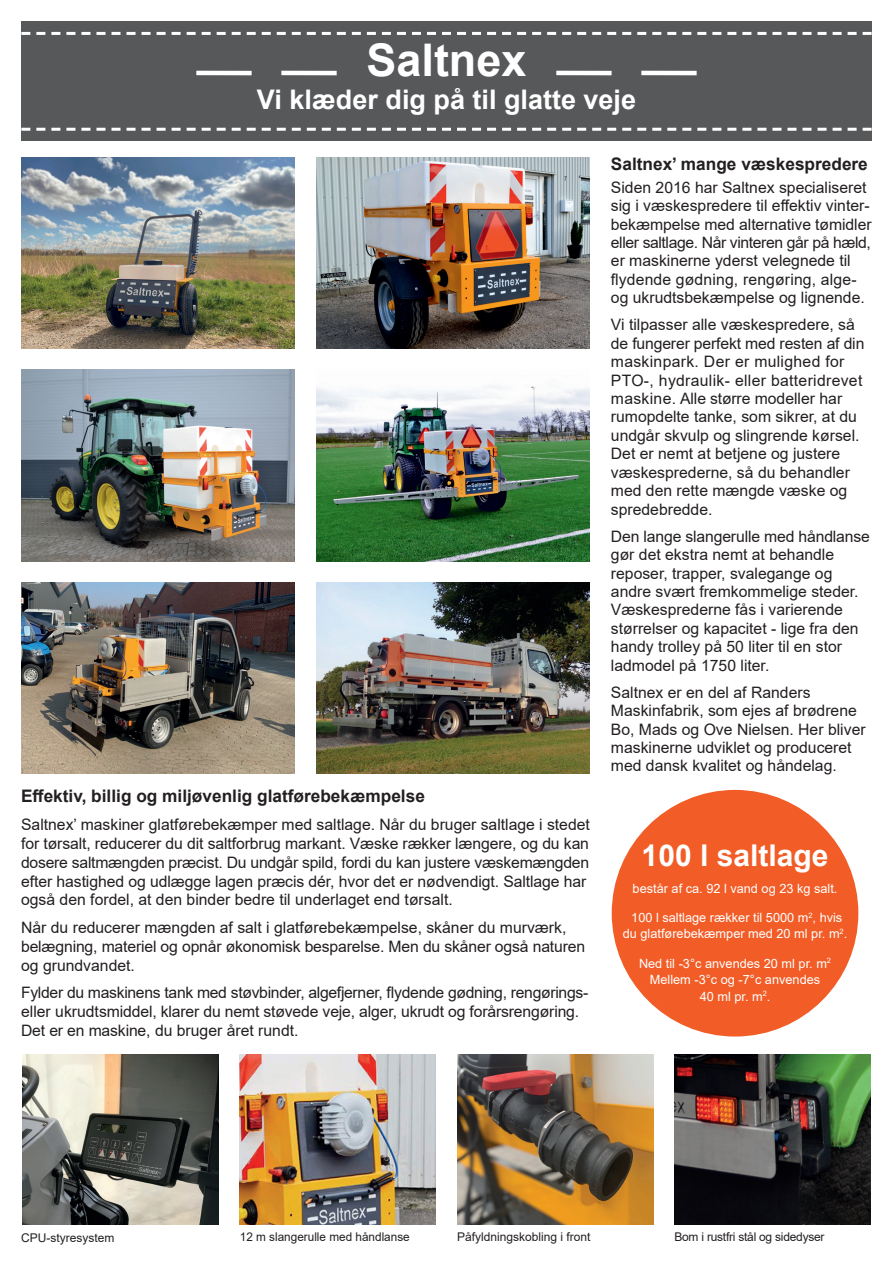
<style>
.page{position:relative;width:893px;height:1263px;background:#fff}
.page>*{position:absolute;margin:0;border:0;box-sizing:border-box;transform-origin:0 0}
.t1{font:700 45px "Arial";color:#fff}
.t2{font:700 30px "Arial";color:#fff}
.t3{font:700 27px "Arial";color:#fff}
.t4{font:700 17.25px "Arial";color:#231f20}
.t5{font:15.75px/18.5px "Arial";color:#231f20}
.t6{font:12.75px/16.5px "Arial";color:#fff;text-align:center}
.t7{font:12px "Arial";color:#231f20}
.t8{font:12px "Arial";letter-spacing:-.02em;color:#231f20}
</style>
<div class="page">
<img style="left:457px;top:1054px;width:196px;height:170px">
<img style="left:674px;top:1054px;width:196px;height:170px">
<img style="left:23px;top:1054px;width:196px;height:170px">
<img style="left:240px;top:1054px;width:196px;height:170px">
<div style="left:21px;top:21px;width:851px;height:119px;background:#57585a"></div>
<svg style="left:21px;top:32px;width:851px;height:3px"></svg>
<svg style="left:21px;top:128px;width:851px;height:3px"></svg>
<hr style="left:281px;top:71px;width:56px;height:4px;background:#fff">
<hr style="left:196px;top:71px;width:56px;height:4px;background:#fff">
<hr style="left:556px;top:71px;width:56px;height:4px;background:#fff">
<hr style="left:641px;top:71px;width:56px;height:4px;background:#fff">
<img style="left:21px;top:157px;width:274px;height:192px">
<img style="left:21px;top:370px;width:274px;height:191px">
<img style="left:21px;top:583px;width:274px;height:191px">
<img style="left:316px;top:157px;width:274px;height:192px">
<img style="left:316px;top:385px;width:274px;height:176px">
<img style="left:316px;top:583px;width:274px;height:191px">
<div style="left:612px;top:790px;width:246px;height:246px;background:#f25d27;border-radius:50%"></div>
<h1 class="t1" style="left:366px;top:28px;width:162px">Saltnex</h1>
<h3 class="t3" style="left:257px;top:80px;width:381px">Vi klæder dig på til glatte veje</h3>
<p class="t4" style="left:21px;top:784px;width:405px">Effektiv, billig og miljøvenlig glatførebekæmpelse</p>
<p class="t5" style="left:21px;top:815px;width:570px;line-height:18.9px">Saltnex’ maskiner glatførebekæmper med saltlage. Når du bruger saltlage i stedet for tørsalt, reducerer du dit saltforbrug markant. Væske rækker længere, og du kan dosere saltmængden præcist. Du undgår spild, fordi du kan justere væskemængden efter hastighed og udlægge lagen præcis dér, hvor det er nødvendigt. Saltlage har også den fordel, at den binder bedre til underlaget end tørsalt.</p>
<p class="t5" style="left:21px;top:918px;width:566px;line-height:18.9px">Når du reducerer mængden af salt i glatførebekæmpelse, skåner du murværk, belægning, materiel og opnår økonomisk besparelse. Men du skåner også naturen og grundvandet.</p>
<p class="t5" style="left:21px;top:983px;width:569px;line-height:18.9px">Fylder du maskinens tank med støvbinder, algefjerner, flydende gødning, rengørings&shy;eller ukrudtsmiddel, klarer du nemt støvede veje, alger, ukrudt og forårsrengøring.<br>Det er en maskine, du bruger året rundt.</p>
<p class="t4" style="left:611px;top:152px;width:258px">Saltnex’ mange væskespredere</p>
<p class="t5" style="left:611px;top:178px;width:262px">Siden 2016 har Saltnex specialiseret sig i væskespredere til effektiv vinter&shy;bekæmpelse med alternative tømidler eller saltlage. Når vinteren går på hæld, er maskinerne yderst velegnede til flydende gødning, rengøring, alge&shy;og ukrudtsbekæmpelse og lignende.</p>
<p class="t5" style="left:611px;top:315px;width:255px">Vi tilpasser alle væskespredere, så de fungerer perfekt med resten af din maskinpark. Der er mulighed for<br>PTO-, hydraulik- eller batteridrevet maskine. Alle større modeller har rumopdelte tanke, som sikrer, at du undgår skvulp og slingrende kørsel.<br>Det er nemt at betjene og justere væskesprederne, så du behandler med den rette mængde væske og spredebredde.</p>
<p class="t5" style="left:611px;top:527px;width:261px">Den lange slangerulle med håndlanse gør det ekstra nemt at behandle reposer, trapper, svalegange og andre svært fremkommelige steder.<br>Væskesprederne fås i varierende størrelser og kapacitet - lige fra den handy trolley på 50 liter til en stor ladmodel på 1750 liter.</p>
<p class="t5" style="left:611px;top:683px;width:256px">Saltnex er en del af Randers<br>Maskinfabrik, som ejes af brødrene<br>Bo, Mads og Ove Nielsen. Her bliver maskinerne udviklet og produceret med dansk kvalitet og håndelag.</p>
<h2 class="t2" style="left:642px;top:834px;width:188px">100 l saltlage</h2>
<p class="t6" style="left:633px;top:880px;width:206px">består af ca. 92 l vand og 23 kg salt.</p>
<p class="t6" style="left:623px;top:909px;width:226px">100 l saltlage rækker til 5000 m<sup>2</sup>, hvis du glatførebekæmper med 20 ml pr. m<sup>2</sup>.</p>
<p class="t6" style="left:639px;top:955px;width:194px">Ned til -3°c anvendes 20 ml pr. m<sup>2<br></sup>Mellem -3°c og -7°c anvendes<br>40 ml pr. m<sup>2</sup>.</p>
<p class="t7" style="left:21px;top:1229px;width:95px">CPU-styresystem</p>
<p class="t7" style="left:240px;top:1229px;width:171px">12 m slangerulle med håndlanse</p>
<p class="t7" style="left:457px;top:1229px;width:135px">Påfyldningskobling i front</p>
<p class="t8" style="left:674px;top:1229px;width:152px">Bom i rustfri stål og sidedyser</p>
</div>
